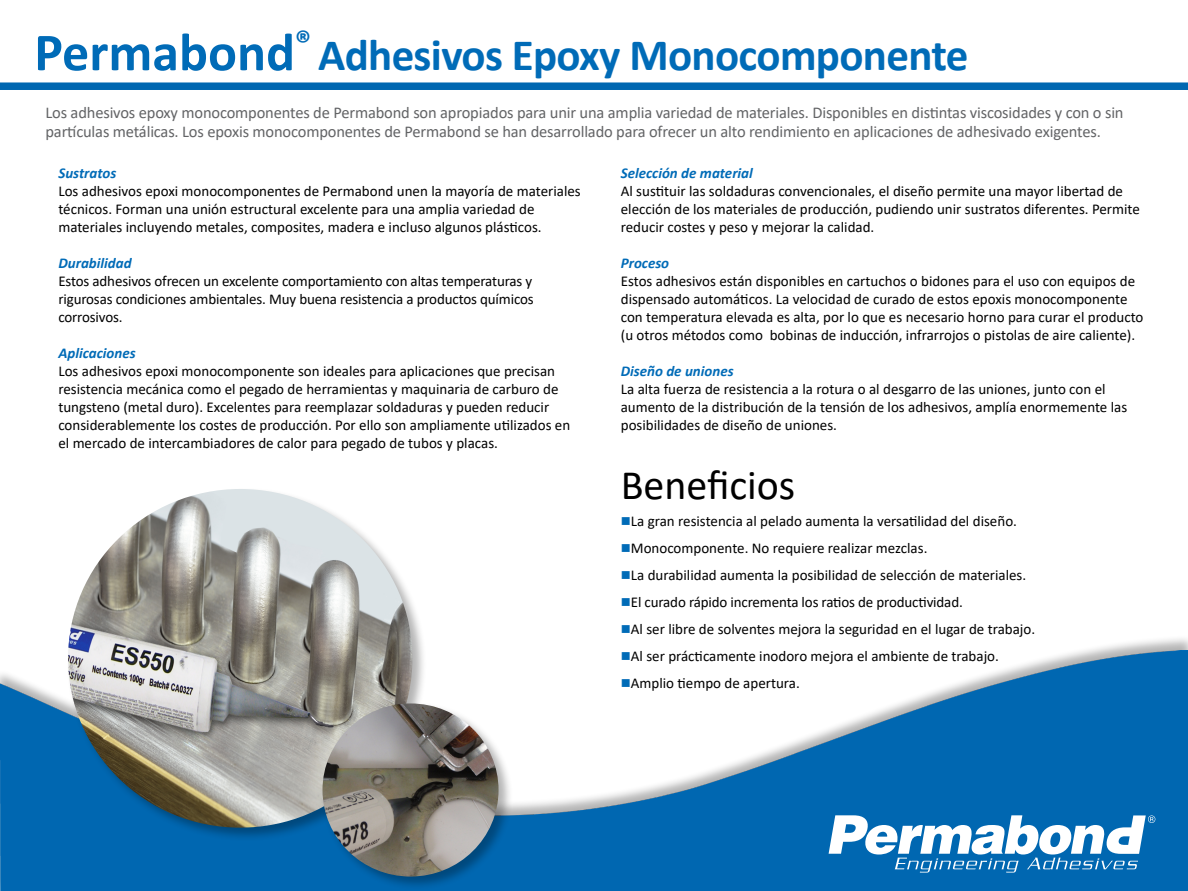
<style>
.page{position:relative;width:1188px;height:891px;background:#fff}
.page>*{position:absolute;margin:0;border:0;box-sizing:border-box;transform-origin:0 0}
.t1{font:700 45px "Calibri";letter-spacing:-.015em;color:#006bb7}
.t2{font:42px "Calibri";color:#000}
.t3{font:16.5px/19.8px "Calibri";letter-spacing:-.01em;color:#636466}
.t4{font:15px/18px "Calibri";color:#000}
.t5{font:italic 700 15px "Calibri";color:#006bb7}
.s1{font-size:54px}
.s2{color:#006bb7}
</style>
<div class="page">
<img style="left:0;top:651px;width:1188px;height:240px">
<svg style="left:829px;top:815px;width:326px;height:58px"></svg>
<div style="left:66px;top:487px;width:360px;height:355px;background:#000;opacity:.3"></div>
<img style="left:68px;top:489px;width:344px;height:339px">
<div style="left:321px;top:701px;width:191px;height:189px;background:#000;opacity:.3"></div>
<img style="left:323px;top:703px;width:176px;height:174px">
<div style="left:0;top:82px;width:1188px;height:8px;background:#0067b1"></div>
<h1 class="t1" style="left:34px;top:23px;width:936px"><span class="s1">Permabond</span><sup>®</sup> Adhesivos Epoxy Monocomponente</h1>
<p class="t3" style="left:45px;top:102px;width:1080px">Los adhesivos epoxy monocomponentes de Permabond son apropiados para unir una amplia variedad de materiales. Disponibles en distintas viscosidades y con o sin partículas metálicas. Los epoxis monocomponentes de Permabond se han desarrollado para ofrecer un alto rendimiento en aplicaciones de adhesivado exigentes.</p>
<p class="t5" style="left:58px;top:162px;width:59px">Sustratos</p>
<p class="t4" style="left:58px;top:181px;width:524px">Los adhesivos epoxi monocomponentes de Permabond unen la mayoría de materiales técnicos. Forman una unión estructural excelente para una amplia variedad de materiales incluyendo metales, composites, madera e incluso algunos plásticos.</p>
<p class="t5" style="left:58px;top:252px;width:75px">Durabilidad</p>
<p class="t4" style="left:58px;top:271px;width:477px;text-align:justify">Estos adhesivos ofrecen un excelente comportamiento con altas temperaturas y rigurosas condiciones ambientales. Muy buena resistencia a productos químicos corrosivos.</p>
<p class="t5" style="left:58px;top:342px;width:79px">Aplicaciones</p>
<p class="t4" style="left:58px;top:361px;width:513px">Los adhesivos epoxi monocomponente son ideales para aplicaciones que precisan resistencia mecánica como el pegado de herramientas y maquinaria de carburo de tungsteno (metal duro). Excelentes para reemplazar soldaduras y pueden reducir considerablemente los costes de producción. Por ello son ampliamente utilizados en el mercado de intercambiadores de calor para pegado de tubos y placas.</p>
<p class="t5" style="left:621px;top:162px;width:134px">Selección de material</p>
<p class="t4" style="left:621px;top:181px;width:521px">Al sustituir las soldaduras convencionales, el diseño permite una mayor libertad de elección de los materiales de producción, pudiendo unir sustratos diferentes. Permite reducir costes y peso y mejorar la calidad.</p>
<p class="t5" style="left:621px;top:252px;width:50px">Proceso</p>
<p class="t4" style="left:621px;top:271px;width:524px">Estos adhesivos están disponibles en cartuchos o bidones para el uso con equipos de dispensado automáticos. La velocidad de curado de estos epoxis monocomponente con temperatura elevada es alta, por lo que es necesario horno para curar el producto (u otros métodos como bobinas de inducción, infrarrojos o pistolas de aire caliente).</p>
<p class="t5" style="left:621px;top:360px;width:114px">Diseño de uniones</p>
<p class="t4" style="left:621px;top:379px;width:508px">La alta fuerza de resistencia a la rotura o al desgarro de las uniones, junto con el aumento de la distribución de la tensión de los adhesivos, amplía enormemente las posibilidades de diseño de uniones.</p>
<h2 class="t2" style="left:621px;top:455px;width:176px">Beneficios</h2>
<p class="t4" style="left:621px;top:511px;width:398px"><span class="s2">■</span>La gran resistencia al pelado aumenta la versatilidad del diseño.</p>
<p class="t4" style="left:621px;top:538px;width:308px"><span class="s2">■</span>Monocomponente. No requiere realizar mezclas.</p>
<p class="t4" style="left:621px;top:565px;width:407px"><span class="s2">■</span>La durabilidad aumenta la posibilidad de selección de materiales.</p>
<p class="t4" style="left:621px;top:592px;width:344px"><span class="s2">■</span>El curado rápido incrementa los ratios de productividad.</p>
<p class="t4" style="left:621px;top:619px;width:416px"><span class="s2">■</span>Al ser libre de solventes mejora la seguridad en el lugar de trabajo.</p>
<p class="t4" style="left:621px;top:646px;width:380px"><span class="s2">■</span>Al ser prácticamente inodoro mejora el ambiente de trabajo.</p>
<p class="t4" style="left:621px;top:673px;width:181px"><span class="s2">■</span>Amplio tiempo de apertura.</p>
</div>
